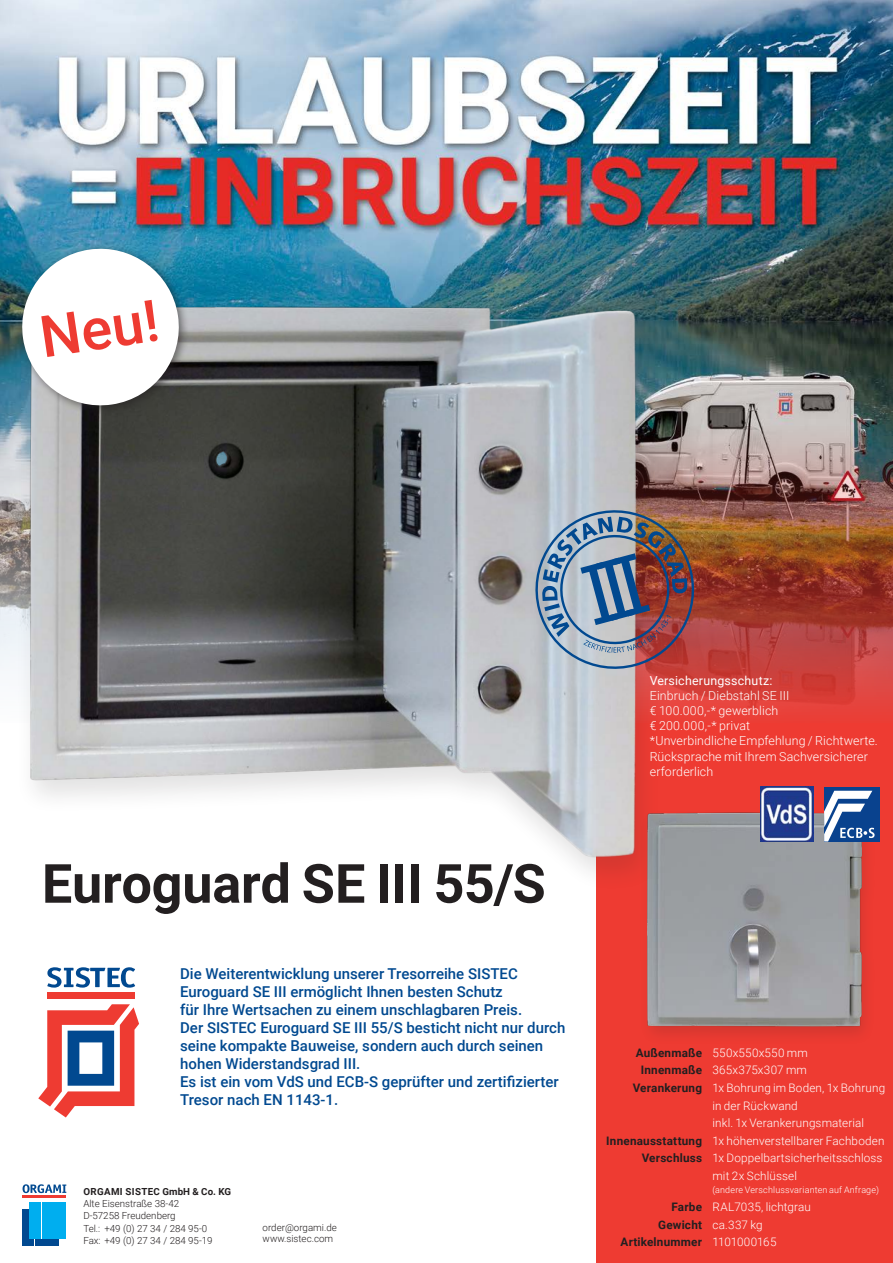
<style>
.page{position:relative;width:893px;height:1263px;background:#fff}
.page>*{position:absolute;margin:0;border:0;box-sizing:border-box;transform-origin:0 0}
.t1{font:500 57.75px "Roboto";color:#ee3b32}
.Tabelkop_linkslijnen{font:700 54px "Roboto";letter-spacing:-.005em;color:#231f20}
.t2{font:500 15px/18px "Roboto";color:#014990}
.tabeltekst_gecentree{font:300 12.45px/15.1px "Roboto";letter-spacing:.01em;color:#fff}
.tabeltekst_gecentree-2{font:12.45px "Roboto";letter-spacing:.015em;color:#fff}
.tabeltekst_gecentree-3{font:300 11.7px/17.5px "Roboto";letter-spacing:.01em;color:#fff}
.Tabelkop_gecentreerd{font:700 11.7px "Roboto";letter-spacing:.02em;color:#231f20}
.t3{font:300 9.75px/11.7px "Roboto";color:#231f20}
.t4{font:700 9.75px/12px "Roboto";letter-spacing:.035em;color:#231f20}
.tabeltekst_gecentree-4{font:300 9px "Roboto";letter-spacing:.02em;color:#fff}
.s1{font-weight:300}
</style>
<div class="page">
<div style="left:597px;top:0;width:296px;height:1263px;background:#ee3b32"></div>
<img style="left:0;top:0;width:893px;height:709px">
<img style="left:647px;top:792px;width:231px;height:244px">
<div style="left:14px;top:299px;width:648px;height:593px;background:#231f20;opacity:.13"></div>
<img style="left:0;top:215px;width:673px;height:659px">
<div style="left:17px;top:243px;width:173px;height:173px;background:#231f20;opacity:.55"></div>
<svg style="left:17px;top:243px;width:167px;height:168px"></svg>
<div style="left:47px;top:992px;width:87px;height:7px;background:#ee3b32"></div>
<svg style="left:47px;top:967px;width:88px;height:21px"></svg>
<svg style="left:38px;top:1004px;width:101px;height:113px"></svg>
<img style="left:535px;top:510px;width:159px;height:159px">
<div style="left:824px;top:787px;width:55px;height:54px;background:#09428e"></div>
<svg style="left:824px;top:791px;width:50px;height:50px"></svg>
<hr style="left:23px;top:1195px;width:43px;height:3px;background:#ee3b32">
<div style="left:22px;top:1209px;width:12px;height:36px;background:#014990"></div>
<div style="left:35px;top:1209px;width:11px;height:36px;background:#014990"></div>
<div style="left:47px;top:1209px;width:12px;height:36px;background:#014990"></div>
<svg style="left:41px;top:1202px;width:14px;height:37px"></svg>
<div style="left:30px;top:1202px;width:11px;height:37px;background:#00aeef"></div>
<div style="left:42px;top:1202px;width:11px;height:37px;background:#00aeef"></div>
<div style="left:55px;top:1202px;width:11px;height:37px;background:#00aeef"></div>
<svg style="left:23px;top:1184px;width:43px;height:9px"></svg>
<img style="left:760px;top:787px;width:53px;height:54px">
<p class="t1" style="left:35px;top:297px;width:121px;rotate:-8deg">Neu!</p>
<p class="Tabelkop_linkslijnen" style="left:42px;top:846px;width:505px">Euroguard SE III 55/S</p>
<p class="t2" style="left:180px;top:964px;width:339px">Die Weiterentwicklung unserer Tresorreihe SISTEC<br>Euroguard SE III ermöglicht Ihnen besten Schutz</p>
<p class="t2" style="left:180px;top:1000px;width:344px">für Ihre Wertsachen zu einem unschlagbaren Preis.</p>
<p class="t2" style="left:180px;top:1018px;width:387px">Der SISTEC Euroguard SE III 55/S besticht nicht nur durch</p>
<p class="t2" style="left:180px;top:1036px;width:365px">seine kompakte Bauweise, sondern auch durch seinen hohen Widerstandsgrad III.</p>
<p class="t2" style="left:180px;top:1072px;width:380px">Es ist ein vom VdS und ECB-S geprüfter und zertifizierter<br>Tresor nach EN 1143-1.</p>
<p class="t4" style="left:83px;top:1185px;width:149px">ORGAMI SISTEC GmbH &amp; Co. KG<br><span class="s1">Alte Eisenstraße 38-42</span></p>
<p class="t3" style="left:83px;top:1209px;width:94px">D-57258 Freudenberg</p>
<p class="t3" style="left:83px;top:1222px;width:131px">Tel.: +49 (0) 27 34 / 284 95-0<br>Fax: +49 (0) 27 34 / 284 95-19</p>
<p class="t3" style="left:263px;top:1221px;width:76px">order@orgami.de</p>
<p class="t3" style="left:263px;top:1232px;width:72px">www.sistec.com</p>
<p class="tabeltekst_gecentree-2" style="left:650px;top:671px;width:124px">Versicherungsschutz:</p>
<p class="tabeltekst_gecentree" style="left:650px;top:687px;width:141px">Einbruch / Diebstahl SE III</p>
<p class="tabeltekst_gecentree" style="left:650px;top:702px;width:130px">€ 100.000,-* gewerblich</p>
<p class="tabeltekst_gecentree" style="left:650px;top:718px;width:102px">€ 200.000,-* privat</p>
<p class="tabeltekst_gecentree" style="left:650px;top:733px;width:230px">*Unverbindliche Empfehlung / Richtwerte.</p>
<p class="tabeltekst_gecentree" style="left:650px;top:748px;width:220px">Rücksprache mit Ihrem Sachversicherer erforderlich</p>
<p class="Tabelkop_gecentreerd" style="left:636px;top:1044px;width:68px">Außenmaße</p>
<p class="Tabelkop_gecentreerd" style="left:641px;top:1062px;width:63px">Innenmaße</p>
<p class="Tabelkop_gecentreerd" style="left:633px;top:1079px;width:71px">Verankerung</p>
<p class="Tabelkop_gecentreerd" style="left:606px;top:1132px;width:97px">Innenausstattung</p>
<p class="Tabelkop_gecentreerd" style="left:642px;top:1150px;width:62px">Verschluss</p>
<p class="Tabelkop_gecentreerd" style="left:671px;top:1198px;width:32px">Farbe</p>
<p class="Tabelkop_gecentreerd" style="left:658px;top:1216px;width:45px">Gewicht</p>
<p class="Tabelkop_gecentreerd" style="left:620px;top:1234px;width:83px">Artikelnummer</p>
<p class="tabeltekst_gecentree-3" style="left:712px;top:1043px;width:97px">550x550x550 mm</p>
<p class="tabeltekst_gecentree-3" style="left:712px;top:1061px;width:96px">365x375x307 mm</p>
<p class="tabeltekst_gecentree-3" style="left:712px;top:1078px;width:174px">1x Bohrung im Boden, 1x Bohrung in der Rückwand</p>
<p class="tabeltekst_gecentree-3" style="left:712px;top:1114px;width:153px">inkl. 1x Verankerungsmaterial</p>
<p class="tabeltekst_gecentree-3" style="left:712px;top:1131px;width:173px">1x höhenverstellbarer Fachboden</p>
<p class="tabeltekst_gecentree-3" style="left:712px;top:1149px;width:171px">1x Doppelbartsicherheitsschloss mit 2x Schlüssel</p>
<p class="tabeltekst_gecentree-4" style="left:712px;top:1184px;width:168px">(andere Verschlussvarianten auf Anfrage)</p>
<p class="tabeltekst_gecentree-3" style="left:712px;top:1197px;width:100px">RAL7035, lichtgrau</p>
<p class="tabeltekst_gecentree-3" style="left:712px;top:1215px;width:52px">ca.337 kg</p>
<p class="tabeltekst_gecentree-3" style="left:712px;top:1233px;width:66px">1101000165</p>
</div>
